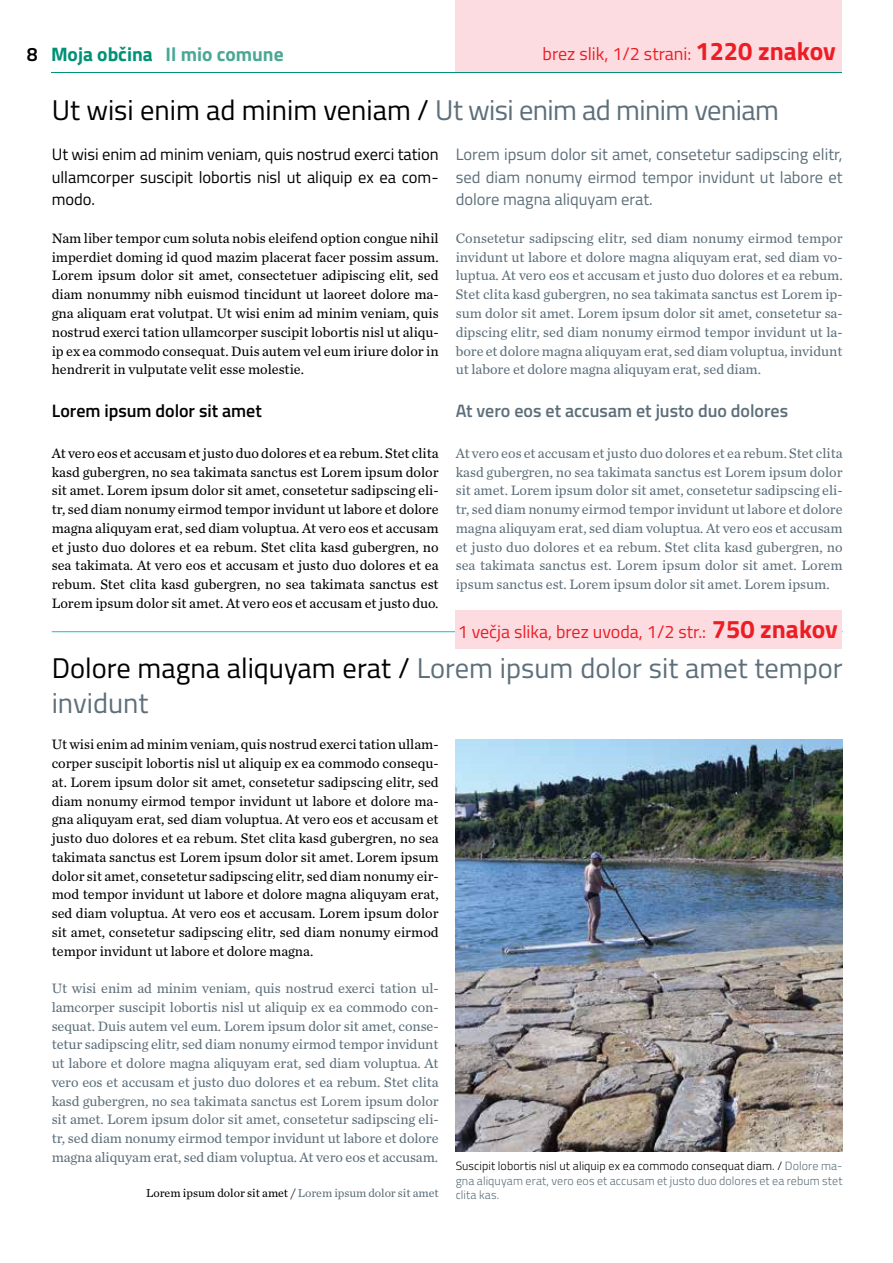
<style>
.page{position:relative;width:893px;height:1263px;background:#fff}
.page>*{position:absolute;margin:0;border:0;box-sizing:border-box;transform-origin:0 0}
.t1{font:28.5px/34.2px "Titillium";color:#5d6f7a}
.t2{font:28.5px "Titillium";letter-spacing:-.015em;color:#000}
.t3{font:700 19.5px "Titillium";color:#4ba896}
.t4{font:18px "Titillium";color:#ed1d24}
.t5{font:600 18px "Titillium";color:#5d6f7a}
.t6{font:600 18px "Titillium";color:#000}
.t7{font:16.5px/22.5px "Titillium";color:#5d6f7a;text-align:justify}
.t8{font:16.5px/22.5px "Titillium";color:#000;text-align:justify}
.t9{font:14.25px/18.8px "Chronicle Text G2";color:#000;text-align:justify}
.t10{font:14.25px/18.8px "Chronicle Text G2";color:#5d6f7a;text-align:justify}
.t11{font:300 12px/14.4px "Titillium";letter-spacing:.005em;color:#5d6f7a;text-align:justify}
.t12{font:12px "Chronicle Text G2";letter-spacing:-.005em;color:#000}
.s1{font-weight:600;color:#000}
.s2{color:#009176}
.s3{font-weight:700;font-size:25.5px}
.s4{color:#5d6f7a}
.s5{color:#000}
</style>
<div class="page">
<hr style="left:52px;top:631px;width:791px;height:1px;background:#16becf">
<div style="left:455px;top:611px;width:387px;height:38px;background:#fcdce1"></div>
<img style="left:456px;top:740px;width:386px;height:411px">
<div style="left:455px;top:0;width:387px;height:72px;background:#fcdce1"></div>
<hr style="left:51px;top:72px;width:791px;height:1px;background:#009176">
<h2 class="t3" style="left:27px;top:40px;width:259px"><span class="s1">8</span> <span class="s2">Moja občina</span> Il mio comune</h2>
<p class="t4" style="left:543px;top:41px;width:295px">brez slik, 1/2 strani: <span class="s3">1220 znakov</span></p>
<h1 class="t2" style="left:52px;top:89px;width:729px">Ut wisi enim ad minim veniam / <span class="s4">Ut wisi enim ad minim veniam</span></h1>
<p class="t8" style="left:52px;top:143px;width:388px">Ut wisi enim ad minim veniam, quis nostrud exerci tation ullamcorper suscipit lobortis nisl ut aliquip ex ea com&shy;modo.</p>
<p class="t9" style="left:52px;top:228px;width:388px">Nam liber tempor cum soluta nobis eleifend option congue nihil imperdiet doming id quod mazim placerat facer possim assum.<br>Lorem ipsum dolor sit amet, consectetuer adipiscing elit, sed diam nonummy nibh euismod tincidunt ut laoreet dolore ma&shy;gna aliquam erat volutpat. Ut wisi enim ad minim veniam, quis nostrud exerci tation ullamcorper suscipit lobortis nisl ut aliqu&shy;ip ex ea commodo consequat. Duis autem vel eum iriure dolor in hendrerit in vulputate velit esse molestie.</p>
<p class="t6" style="left:52px;top:398px;width:212px">Lorem ipsum dolor sit amet</p>
<p class="t9" style="left:52px;top:443px;width:388px">At vero eos et accusam et justo duo dolores et ea rebum. Stet clita kasd gubergren, no sea takimata sanctus est Lorem ipsum dolor sit amet. Lorem ipsum dolor sit amet, consetetur sadipscing eli&shy;tr, sed diam nonumy eirmod tempor invidunt ut labore et dolore magna aliquyam erat, sed diam voluptua. At vero eos et accusam et justo duo dolores et ea rebum. Stet clita kasd gubergren, no sea takimata. At vero eos et accusam et justo duo dolores et ea rebum. Stet clita kasd gubergren, no sea takimata sanctus est Lorem ipsum dolor sit amet. At vero eos et accusam et justo duo.</p>
<p class="t7" style="left:456px;top:143px;width:388px">Lorem ipsum dolor sit amet, consetetur sadipscing elitr, sed diam nonumy eirmod tempor invidunt ut labore et dolore magna aliquyam erat.</p>
<p class="t10" style="left:456px;top:228px;width:388px">Consetetur sadipscing elitr, sed diam nonumy eirmod tempor invidunt ut labore et dolore magna aliquyam erat, sed diam vo&shy;luptua. At vero eos et accusam et justo duo dolores et ea rebum.<br>Stet clita kasd gubergren, no sea takimata sanctus est Lorem ip&shy;sum dolor sit amet. Lorem ipsum dolor sit amet, consetetur sa&shy;dipscing elitr, sed diam nonumy eirmod tempor invidunt ut la&shy;bore et dolore magna aliquyam erat, sed diam voluptua, invidunt ut labore et dolore magna aliquyam erat, sed diam.</p>
<p class="t5" style="left:456px;top:398px;width:334px">At vero eos et accusam et justo duo dolores</p>
<p class="t10" style="left:456px;top:443px;width:388px">At vero eos et accusam et justo duo dolores et ea rebum. Stet clita kasd gubergren, no sea takimata sanctus est Lorem ipsum dolor sit amet. Lorem ipsum dolor sit amet, consetetur sadipscing eli&shy;tr, sed diam nonumy eirmod tempor invidunt ut labore et dolore magna aliquyam erat, sed diam voluptua. At vero eos et accusam et justo duo dolores et ea rebum. Stet clita kasd gubergren, no sea takimata sanctus est. Lorem ipsum dolor sit amet. Lorem ipsum sanctus est. Lorem ipsum dolor sit amet. Lorem ipsum.</p>
<p class="t4" style="left:458px;top:619px;width:382px">1 večja slika, brez uvoda, 1/2 str.: <span class="s3">750 znakov</span></p>
<h1 class="t1" style="left:52px;top:650px;width:792px"><span class="s5">Dolore magna aliquyam erat /</span> Lorem ipsum dolor sit amet tempor invidunt</h1>
<p class="t9" style="left:52px;top:734px;width:388px">Ut wisi enim ad minim veniam, quis nostrud exerci tation ullam&shy;corper suscipit lobortis nisl ut aliquip ex ea commodo consequ&shy;at. Lorem ipsum dolor sit amet, consetetur sadipscing elitr, sed diam nonumy eirmod tempor invidunt ut labore et dolore ma&shy;gna aliquyam erat, sed diam voluptua. At vero eos et accusam et justo duo dolores et ea rebum. Stet clita kasd gubergren, no sea takimata sanctus est Lorem ipsum dolor sit amet. Lorem ipsum dolor sit amet, consetetur sadipscing elitr, sed diam nonumy eir&shy;mod tempor invidunt ut labore et dolore magna aliquyam erat, sed diam voluptua. At vero eos et accusam. Lorem ipsum dolor sit amet, consetetur sadipscing elitr, sed diam nonumy eirmod tempor invidunt ut labore et dolore magna.</p>
<p class="t10" style="left:52px;top:978px;width:389px">Ut wisi enim ad minim veniam, quis nostrud exerci tation ul&shy;lamcorper suscipit lobortis nisl ut aliquip ex ea commodo con&shy;sequat. Duis autem vel eum. Lorem ipsum dolor sit amet, conse&shy;tetur sadipscing elitr, sed diam nonumy eirmod tempor invidunt ut labore et dolore magna aliquyam erat, sed diam voluptua. At vero eos et accusam et justo duo dolores et ea rebum. Stet clita kasd gubergren, no sea takimata sanctus est Lorem ipsum dolor sit amet. Lorem ipsum dolor sit amet, consetetur sadipscing eli&shy;tr, sed diam nonumy eirmod tempor invidunt ut labore et dolore magna aliquyam erat, sed diam voluptua. At vero eos et accusam.</p>
<p class="t12" style="left:146px;top:1184px;width:294px">Lorem ipsum dolor sit amet / <span class="s4">Lorem ipsum dolor sit amet</span></p>
<p class="t11" style="left:456px;top:1158px;width:388px"><span class="s5">Suscipit lobortis nisl ut aliquip ex ea commodo consequat diam. /</span> Dolore ma&shy;gna aliquyam erat, vero eos et accusam et justo duo dolores et ea rebum stet clita kas.</p>
</div>
